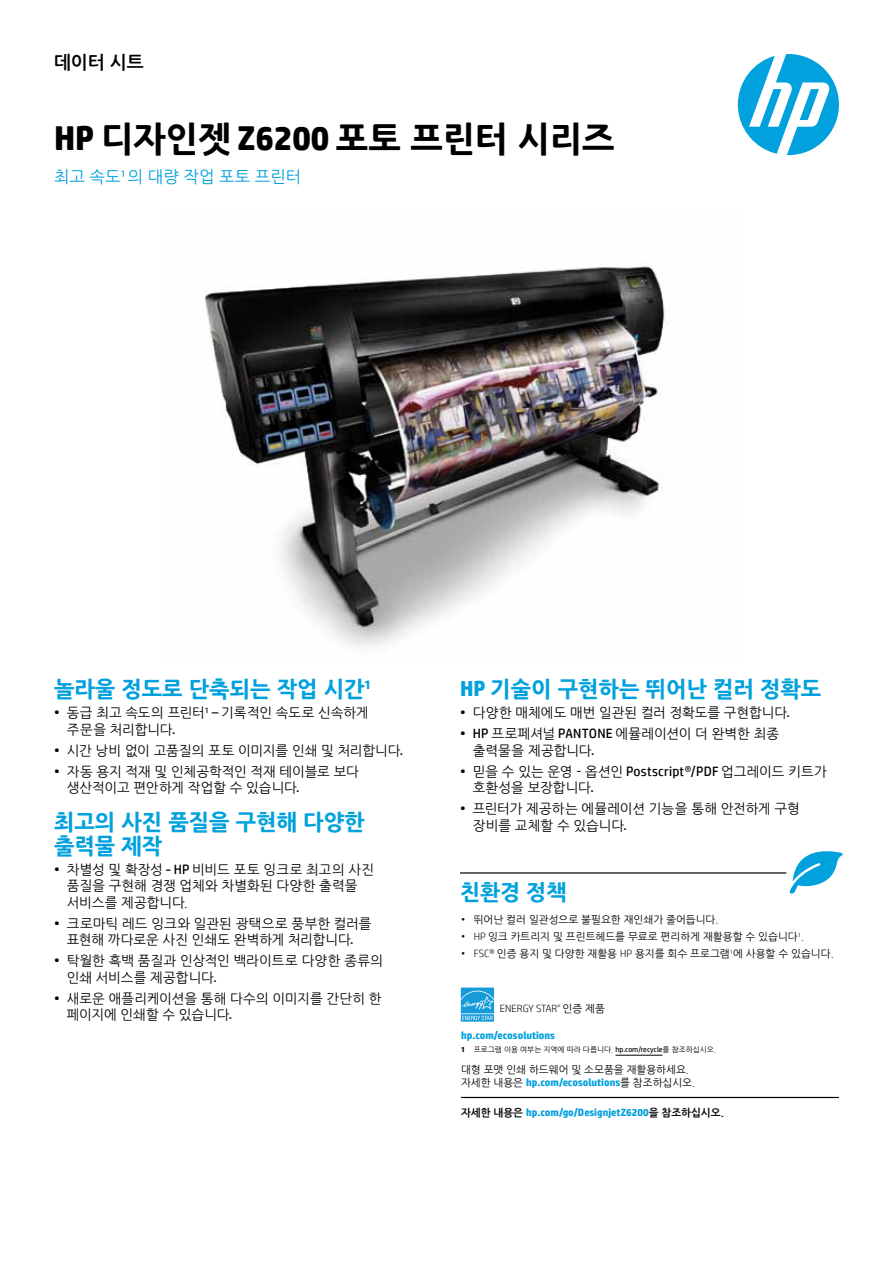
<style>
.page{position:relative;width:893px;height:1263px;background:#fff}
.page>*{position:absolute;margin:0;border:0;box-sizing:border-box;transform-origin:0 0}
.t1{font:700 34.5px "Nanum Gothic OTF Extra";color:#000}
.t2{font:700 21.75px/24px "Nanum Gothic OTF Extra";color:#00a1dd}
.t3{font:700 21.3px "Nanum Gothic OTF Extra";color:#00a1dd}
.t4{font:18px "Nanum Gothic OTF Bold";color:#000}
.t5{font:16.5px "Nanum Gothic OTF";color:#00a1dd}
.t6{font:13.5px/16.5px "Nanum Gothic OTF";color:#000}
.t7{font:10.5px "Nanum Gothic OTF";color:#000}
.t8{font:700 10.5px "HP Simplified";color:#00a1dd}
.t9{font:300 10.5px "HP Simplified";letter-spacing:-.005em;color:#000}
.t10{font:7.5px "Nanum Gothic OTF";color:#000}
.s1{font-family:"HP Simplified"}
.s2{font-family:"HP Simplified";font-weight:300}
.s3{font-family:"Nanum Gothic OTF";font-weight:400}
.s4{font-family:"HP Simplified";font-weight:700}
.s5{font-family:"Nanum Gothic OTF";font-weight:400;color:#000}
.s6{font-family:"Nanum Gothic OTF Bold";font-weight:400;color:#000}
</style>
<div class="page">
<img style="left:204px;top:266px;width:461px;height:381px">
<svg style="left:738px;top:54px;width:101px;height:101px"></svg>
<hr style="left:615px;top:1055px;width:47px;height:1px;background:#000">
<svg style="left:460px;top:987px;width:35px;height:35px"></svg>
<hr style="left:460px;top:872px;width:326px;height:1px;background:#000">
<hr style="left:461px;top:1097px;width:378px;height:1px;background:#000">
<svg style="left:789px;top:851px;width:54px;height:42px"></svg>
<h3 class="t4" style="left:54px;top:53px;width:91px">데이터 시트</h3>
<h1 class="t1" style="left:54px;top:118px;width:562px"><span class="s1">HP</span> 디자인젯 <span class="s1">Z6200</span> 포토 프린터 시리즈</h1>
<p class="t5" style="left:54px;top:167px;width:249px">최고 속도<sup>1</sup> 의 대량 작업 포토 프린터</p>
<h2 class="t2" style="left:54px;top:677px;width:319px">놀라울 정도로 단축되는 작업 시간<sup>1</sup></h2>
<p class="t6" style="left:67px;top:704px;width:303px;text-indent:-13px"><span class="s1">•</span> 동급 최고 속도의 프린터<sup>1</sup> <span class="s1">–</span> 기록적인 속도로 신속하게 주문을 처리합니다<span class="s1">.</span></p>
<p class="t6" style="left:54px;top:742px;width:351px"><span class="s1">•</span> 시간 낭비 없이 고품질의 포토 이미지를 인쇄 및 처리합니다<span class="s1">.</span></p>
<p class="t6" style="left:67px;top:763px;width:294px;text-indent:-13px"><span class="s1">•</span> 자동 용지 적재 및 인체공학적인 적재 테이블로 보다 생산적이고 편안하게 작업할 수 있습니다<span class="s1">.</span></p>
<h2 class="t2" style="left:54px;top:810px;width:312px">최고의 사진 품질을 구현해 다양한 출력물 제작</h2>
<p class="t6" style="left:67px;top:861px;width:309px;text-indent:-13px"><span class="s1">•</span> 차별성 및 확장성 <span class="s1">- HP</span> 비비드 포토 잉크로 최고의 사진 품질을 구현해 경쟁 업체와 차별화된 다양한 출력물 서비스를 제공합니다.</p>
<p class="t6" style="left:54px;top:915px;width:319px;text-align:center"><span class="s1">•</span> 크로마틱 레드 잉크와 일관된 광택으로 풍부한 컬러를 표현해 까다로운 사진 인쇄도 완벽하게 처리합니다<span class="s1">.</span></p>
<p class="t6" style="left:67px;top:952px;width:318px;text-indent:-13px"><span class="s1">•</span> 탁월한 흑백 품질과 인상적인 백라이트로 다양한 종류의 인쇄 서비스를 제공합니다<span class="s1">.</span></p>
<p class="t6" style="left:67px;top:990px;width:316px;text-indent:-13px"><span class="s1">•</span> 새로운 애플리케이션을 통해 다수의 이미지를 간단히 한 페이지에 인쇄할 수 있습니다<span class="s1">.</span></p>
<h2 class="t2" style="left:460px;top:677px;width:363px"><span class="s1">HP</span> 기술이 구현하는 뛰어난 컬러 정확도</h2>
<p class="t6" style="left:460px;top:704px;width:331px"><span class="s1">•</span> 다양한 매체에도 매번 일관된 컬러 정확도를 구현합니다<span class="s1">.</span></p>
<p class="t6" style="left:473px;top:725px;width:308px;text-indent:-13px"><span class="s1">• HP</span> 프로페셔널 <span class="s1">PANTONE</span> 에뮬레이션이 더 완벽한 최종 출력물을 제공합니다<span class="s1">.</span></p>
<p class="t6" style="left:473px;top:763px;width:356px;text-indent:-13px"><span class="s1">•</span> 믿을 수 있는 운영 - 옵션인 <span class="s1">Postscript®/PDF</span> 업그레이드 키트가 호환성을 보장합니다<span class="s1">.</span></p>
<p class="t6" style="left:473px;top:800px;width:328px;text-indent:-13px"><span class="s1">•</span> 프린터가 제공하는 에뮬레이션 기능을 통해 안전하게 구형 장비를 교체할 수 있습니다<span class="s1">.</span></p>
<h3 class="t3" style="left:460px;top:880px;width:108px">친환경 정책</h3>
<p class="t7" style="left:461px;top:914px;width:259px"><span class="s2">•</span> 뛰어난 컬러 일관성으로 불필요한 재인쇄가 줄어듭니다.</p>
<p class="t7" style="left:461px;top:931px;width:345px"><span class="s2">• HP</span> 잉크 카트리지 및 프린트헤드를 무료로 편리하게 재활용할 수 있습니다<sup>1</sup>.</p>
<p class="t7" style="left:461px;top:947px;width:374px"><span class="s2">• FSC®</span> 인증 용지 및 다양한 재활용 <span class="s2">HP</span> 용지를 회수 프로그램<sup>1</sup>에 사용할 수 있습니다.</p>
<p class="t9" style="left:500px;top:1002px;width:107px">ENERGY STAR<sup>®</sup> <span class="s3">인증 제품</span></p>
<p class="t8" style="left:461px;top:1028px;width:96px">hp.com/ecosolutions</p>
<p class="t10" style="left:461px;top:1045px;width:257px"><span class="s4">1</span> 프로그램 이용 여부는 지역에 따라 다릅니다. <span class="s1">hp.com/recycle</span>를 참조하십시오.</p>
<p class="t7" style="left:461px;top:1064px;width:230px">대형 포맷 인쇄 하드웨어 및 소모품을 재활용하세요.</p>
<p class="t8" style="left:461px;top:1075px;width:236px"><span class="s5">자세한 내용은</span> hp.com/ecosolutions<span class="s5">를 참조하십시오.</span></p>
<p class="t8" style="left:461px;top:1106px;width:264px"><span class="s6">자세한 내용은</span> hp.com/go/DesignjetZ6200<span class="s6">을 참조하십시오.</span></p>
</div>
